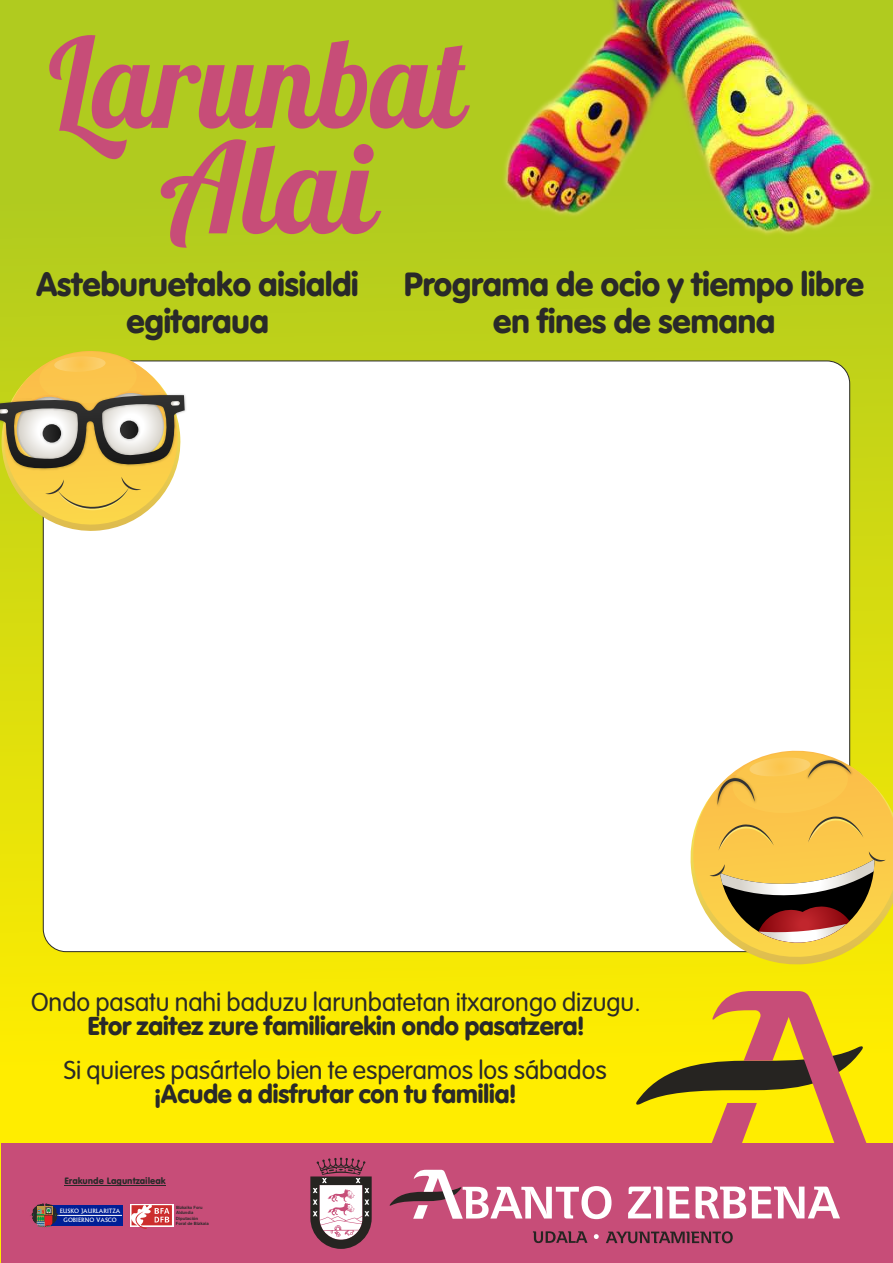
<style>
.page{position:relative;width:893px;height:1263px;background:#fff}
.page>*{position:absolute;margin:0;border:0;box-sizing:border-box;transform-origin:0 0}
.t1{font:125.25px "Lobster 1.4";color:#c74d78;scale:.94 1}
.t2{font:125.25px "Lobster 1.4";color:#c74d78}
.t3{font:900 33px/37.3px "VAG Rounded Std";color:#292929;text-align:center}
.t4{font:300 25.5px "VAG Rounded Std";color:#292929}
.t5{font:900 25.5px "VAG Rounded Std";color:#292929}
.t6{font:9.15px "VAG Rounded BT";color:#292929}
.t7{font:500 5.7px/9px "Albertus";color:#fff;text-align:center}
.t8{font:700 4.35px/4.8px "Arial";color:#292929}
.t9{font:700 4.35px/4.8px "Arial";color:#292929;scale:.93 1}
</style>
<div class="page">
<div style="left:0;top:0;width:893px;height:1263px;background:linear-gradient(to bottom,#a4c624,#fff100)"></div>
<div style="left:1px;top:1144px;width:892px;height:119px;background:#c74d78"></div>
<svg style="left:635px;top:991px;width:232px;height:153px;background:#d4ab21"></svg>
<svg style="left:628px;top:1186px;width:61px;height:32px"></svg>
<svg style="left:695px;top:1186px;width:145px;height:32px"></svg>
<svg style="left:389px;top:1170px;width:222px;height:49px"></svg>
<svg style="left:594px;top:1234px;width:5px;height:5px"></svg>
<svg style="left:606px;top:1231px;width:127px;height:12px"></svg>
<svg style="left:533px;top:1231px;width:54px;height:12px"></svg>
<svg style="left:310px;top:1157px;width:62px;height:92px"></svg>
<svg style="left:130px;top:1204px;width:43px;height:22px"></svg>
<div style="left:51px;top:1205px;width:71px;height:20px;background:#001f96"></div>
<hr style="left:57px;top:1215px;width:65px;height:1px;background:#fff">
<svg style="left:32px;top:1204px;width:25px;height:23px"></svg>
<svg style="left:132px;top:1205px;width:40px;height:24px"></svg>
<hr style="left:64px;top:1185px;width:102px;height:1px;background:#292929">
<div style="left:43px;top:360px;width:807px;height:592px;background:#fff;border:1px solid #292929;border-radius:23px"></div>
<svg style="left:0;top:349px;width:185px;height:184px"></svg>
<img style="left:501px;top:0;width:376px;height:240px">
<svg style="left:686px;top:950px;width:207px;height:19px;background:#f4e508"></svg>
<svg style="left:689px;top:746px;width:204px;height:215px;background:#dfbb5c"></svg>
<h1 class="t1" style="left:49px;top:40px;width:445px">Larunbat</h1>
<h1 class="t2" style="left:160px;top:146px;width:218px">Alai</h1>
<p class="t3" style="left:37px;top:269px;width:324px">Asteburuetako aisialdi egitaraua</p>
<p class="t3" style="left:404px;top:269px;width:462px">Programa de ocio y tiempo libre en fines de semana</p>
<p class="t4" style="left:31px;top:991px;width:611px">Ondo pasatu nahi baduzu larunbatetan itxarongo dizugu.</p>
<p class="t5" style="left:88px;top:1015px;width:498px">Etor zaitez zure familiarekin ondo pasatzera!</p>
<p class="t4" style="left:64px;top:1059px;width:544px">Si quieres pasártelo bien te esperamos los sábados</p>
<p class="t5" style="left:155px;top:1083px;width:363px">¡Acude a disfrutar con tu familia!</p>
<p class="t6" style="left:64px;top:1177px;width:103px">Erakunde Laguntzaileak</p>
<p class="t7" style="left:60px;top:1207px;width:62px">EUSKO JAURLARITZA<br>GOBIERNO VASCO</p>
<p class="t9" style="left:176px;top:1205px;width:30px">Bizkaiko Foru<br>Aldundia</p>
<p class="t8" style="left:176px;top:1216px;width:35px">Diputación<br>Foral de Bizkaia</p>
</div>
